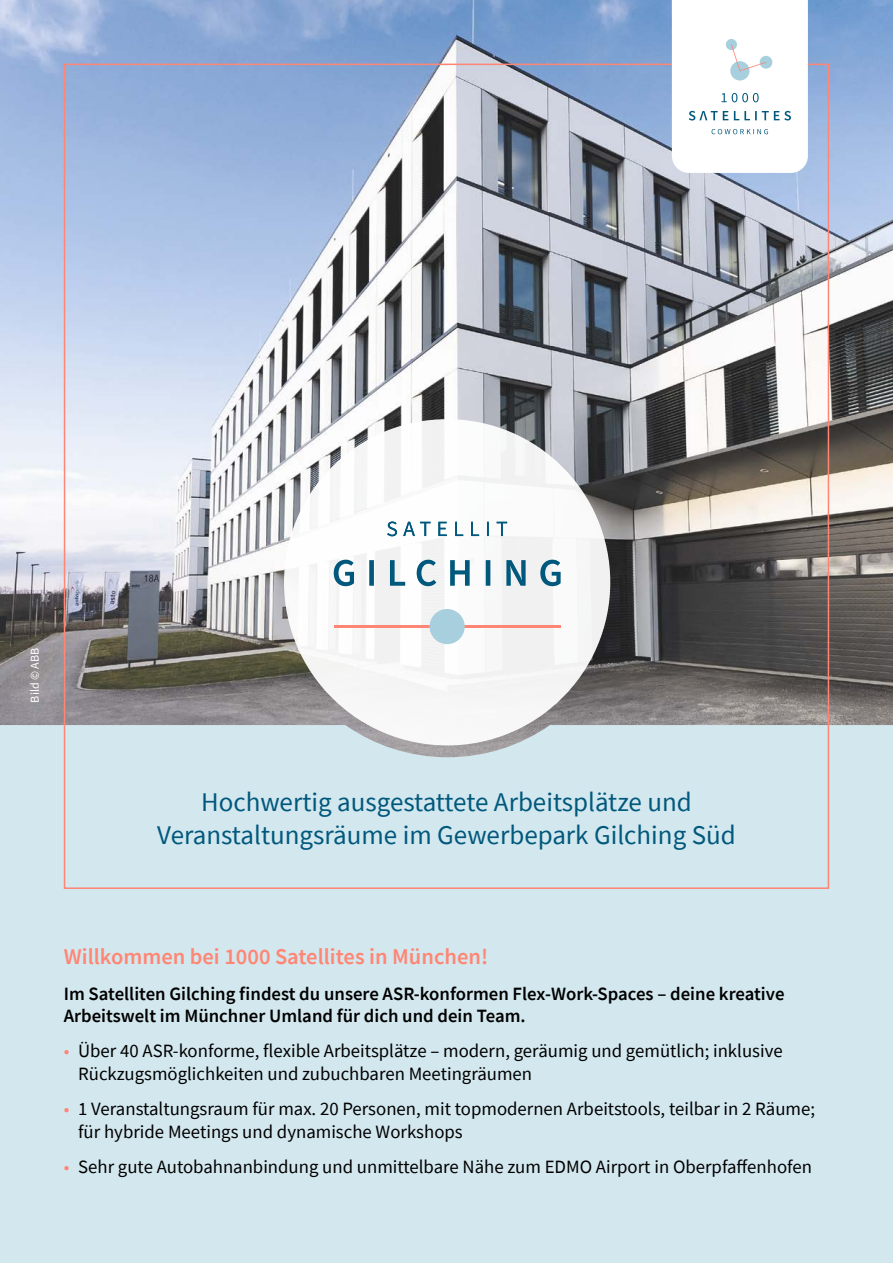
<style>
.page{position:relative;width:893px;height:1263px;background:#fff}
.page>*{position:absolute;margin:0;border:0;box-sizing:border-box;transform-origin:0 0}
.t1{font:27px/32.4px "Source Sans Pro";color:#00587c;text-align:center}
.t2{font:600 22.5px "Source Sans Pro";color:#ff8674}
.t3{font:18.75px/22.5px "Source Sans Pro";color:#000}
.t4{font:600 18.75px/22.5px "Source Sans Pro";color:#000}
.t5{font:12.15px "Source Sans Pro";color:#fff}
.s1{color:#ff8674}
</style>
<div class="page">
<img style="left:0;top:0;width:893px;height:725px">
<div style="left:0;top:725px;width:893px;height:538px;background:#d3e7ee"></div>
<div style="left:284px;top:419px;width:326px;height:326px;background:#f8f8f8;border-radius:50%"></div>
<hr style="left:334px;top:626px;width:227px;height:2px;background:#ff8674">
<div style="left:430px;top:609px;width:35px;height:35px;background:#a8cfdd;border-radius:50%"></div>
<svg style="left:387px;top:521px;width:120px;height:15px"></svg>
<svg style="left:334px;top:560px;width:227px;height:26px"></svg>
<svg style="left:672px;top:0;width:136px;height:173px"></svg>
<p class="t5" style="left:27px;top:702px;width:56px;rotate:-90deg">Bild © ABB</p>
<h1 class="t1" style="left:157px;top:786px;width:580px">Hochwertig ausgestattete Arbeitsplätze und<br>Veranstaltungsräume im Gewerbepark Gilching Süd</h1>
<p class="t2" style="left:64px;top:942px;width:426px">Willkommen bei 1000 Satellites in München!</p>
<p class="t4" style="left:64px;top:982px;width:722px">Im Satelliten Gilching findest du unsere ASR-konformen Flex-Work-Spaces – deine kreative<br>Arbeitswelt im Münchner Umland für dich und dein Team.</p>
<p class="t3" style="left:78px;top:1040px;width:706px;text-indent:-14px"><span class="s1">•</span> Über 40 ASR-konforme, flexible Arbeitsplätze – modern, geräumig und gemütlich; inklusive<br>Rückzugsmöglichkeiten und zubuchbaren Meetingräumen</p>
<p class="t3" style="left:78px;top:1097px;width:738px;text-indent:-14px"><span class="s1">•</span> 1 Veranstaltungsraum für max. 20 Personen, mit topmodernen Arbeitstools, teilbar in 2 Räume; für hybride Meetings und dynamische Workshops</p>
<p class="t3" style="left:64px;top:1155px;width:750px"><span class="s1">•</span> Sehr gute Autobahnanbindung und unmittelbare Nähe zum EDMO Airport in Oberpfaffenhofen</p>
</div>
